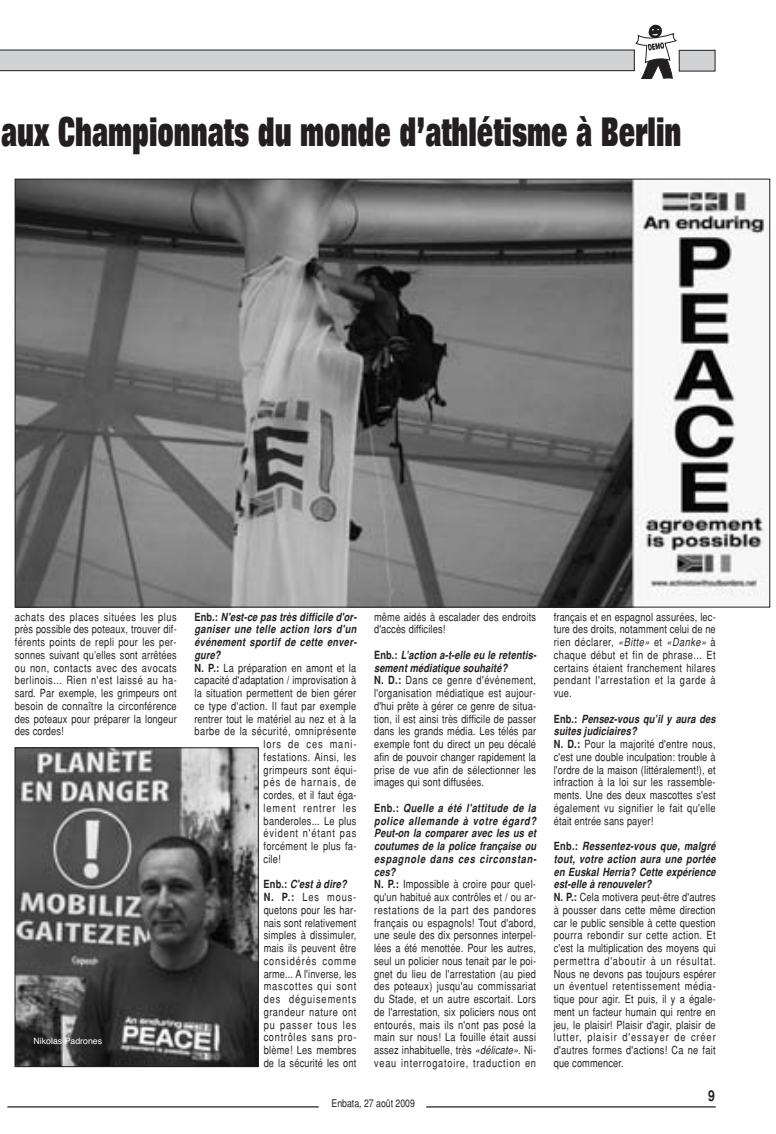
<style>
.page{position:relative;width:776px;height:1134px;background:#fff}
.page>*{position:absolute;margin:0;border:0;box-sizing:border-box;transform-origin:0 0}
.t1{font:800 40px "Folio";color:#231f20;scale:.6 1}
.t2{font:700 15px "Helvetica";color:#231f20;scale:.82 1}
.t3{font:11.25px/12.8px "Helvetica";letter-spacing:.025em;color:#231f20;scale:.82 1}
.t4{font:italic 700 11.25px "Helvetica";color:#231f20;scale:.82 1}
.t5{font:11.25px "Helvetica";letter-spacing:.055em;color:#231f20;scale:.82 1}
.t6{font:11.25px "Helvetica";letter-spacing:.1em;color:#231f20;scale:.82 1}
.t7{font:11.25px "Helvetica";letter-spacing:.05em;color:#231f20;scale:.82 1}
.t8{font:11.25px "Helvetica";letter-spacing:.085em;color:#231f20;scale:.82 1}
.t9{font:11.25px "Helvetica";letter-spacing:.095em;color:#231f20;scale:.82 1}
.t10{font:10.62px "Helvetica";color:#231f20;scale:.82 1}
.t11{font:8.75px "Helvetica";color:#fff}
.s1{font-style:normal}
.s2{font-weight:700}
.s3{font-weight:700;font-style:italic}
.s4{font-style:italic}
</style>
<div class="page">
<hr style="left:7px;top:1106px;width:312px;height:1px;background:#231f20">
<hr style="left:426px;top:1106px;width:290px;height:1px;background:#231f20">
<div style="left:680px;top:51px;width:35px;height:20px;background:#d1d2d4"></div>
<div style="left:679px;top:50px;width:36px;height:21px;border:1px solid #231f20"></div>
<img style="left:17px;top:749px;width:240px;height:316px">
<div style="left:15px;top:747px;width:244px;height:320px;border:1px solid #231f20"></div>
<img style="left:17px;top:181px;width:751px;height:424px">
<svg style="left:0;top:25px;width:677px;height:54px"></svg>
<h1 class="t1" style="left:1px;top:117px;width:1135px">aux Championnats du monde d’athlétisme à Berlin</h1>
<p class="t3" style="left:15px;top:611px;width:199px;text-align:justify">achats des places situées les plus près possible des poteaux, trouver dif&shy;férents points de repli pour les per&shy;sonnes suivant qu’elles sont arrêtées ou non, contacts avec des avocats berlinois... Rien n'est laissé au ha&shy;sard. Par exemple, les grimpeurs ont besoin de connaître la circonférence des poteaux pour préparer la longeur des cordes!</p>
<p class="t4" style="left:194px;top:612px;width:201px"><span class="s1">E n b . :</span> N'est-ce pas très difficile d'or-</p>
<p class="t4" style="left:194px;top:625px;width:201px">ganiser une telle action lors d'un</p>
<p class="t4" style="left:194px;top:638px;width:201px">événement sportif de cette enver-</p>
<p class="t4" style="left:194px;top:651px;width:36px">gure?</p>
<p class="t3" style="left:194px;top:662px;width:199px"><span class="s2">N. P.:</span> La préparation en amont et la</p>
<p class="t3" style="left:194px;top:675px;width:199px">capacité d'adaptation / improvisation à</p>
<p class="t3" style="left:194px;top:688px;width:199px">la situation permettent de bien gérer</p>
<p class="t3" style="left:194px;top:701px;width:199px">ce type d'action. Il faut par exemple</p>
<p class="t3" style="left:194px;top:713px;width:199px">rentrer tout le matériel au nez et à la</p>
<p class="t5" style="left:194px;top:727px;width:199px">barbe de la sécurité, omniprésente</p>
<p class="t6" style="left:264px;top:740px;width:115px">lors de ces mani-</p>
<p class="t7" style="left:264px;top:753px;width:115px">festations. Ainsi, les</p>
<p class="t3" style="left:264px;top:764px;width:115px">grimpeurs sont équi-</p>
<p class="t9" style="left:264px;top:778px;width:115px">pés de harnais, de</p>
<p class="t3" style="left:264px;top:790px;width:115px">cordes, et il faut éga-</p>
<p class="t6" style="left:264px;top:804px;width:115px">lement rentrer les</p>
<p class="t3" style="left:264px;top:815px;width:115px">banderoles... Le plus</p>
<p class="t8" style="left:264px;top:829px;width:115px">évident n'étant pas</p>
<p class="t3" style="left:264px;top:841px;width:115px">forcément le plus fa-</p>
<p class="t3" style="left:264px;top:854px;width:22px">cile!</p>
<p class="t3" style="left:264px;top:879px;width:115px"><span class="s2">E n b . :</span> <span class="s3">C'est à dire?<br></span><span class="s2">N. P.:</span> Les mous&shy;quetons pour les har&shy;nais sont relativement simples à dissimuler, mais ils peuvent être considérés comme arme... A l'inverse, les mascottes qui sont des déguisements grandeur nature ont pu passer tous les contrôles sans pro&shy;blème! Les membres de la sécurité les ont</p>
<p class="t11" style="left:34px;top:1038px;width:70px">Nikolas Padrones</p>
<p class="t3" style="left:374px;top:611px;width:199px">même aidés à escalader des endroits d'accès difficiles!</p>
<p class="t3" style="left:374px;top:650px;width:201px"><span class="s2">E n b . :</span> <span class="s3">L’action a-t-elle eu le retentis&shy;sement médiatiq ue souhaité?<br></span><span class="s2">N. D.:</span> Dans ce genre d'événement, l'organisation médiatique est aujour&shy;d'hui prête à gérer ce genre de situa&shy;tion, il est ainsi très difficile de passer dans les grands média. Les télés par exemple font du direct un peu décalé afin de pouvoir changer rapidement la prise de vue afin de sélectionner les images qui sont diffusées.</p>
<p class="t3" style="left:374px;top:803px;width:201px"><span class="s2">E n b . :</span> <span class="s3">Quelle a été l'attitude de la police allemande à votre égard?<br>Peut-on la comparer avec les us et coutumes de la police française ou espag nole dans ces circonstan&shy;ces?<br></span><span class="s2">N. P.:</span> Impossible à croire pour quel&shy;qu'un habitué aux contrôles et / ou ar&shy;restations de la part des pandores français ou espagnols! Tout d'abord, une seule des dix personnes interpel&shy;lées a été menottée. Pour les autres, seul un policier nous tenait par le poi&shy;gnet du lieu de l'arrestation (au pied des poteaux) jusqu'au commissariat du Stade, et un autre escortait. Lors de l'arrestation, six policiers nous ont entourés, mais ils n'ont pas posé la main sur nous! La fouille était aussi assez inhabituelle, très <span class="s4">«délicate»</span>. Ni&shy;veau interrogatoire, traduction en</p>
<p class="t10" style="left:332px;top:1099px;width:103px">Enbata, 27 août 2009</p>
<p class="t3" style="left:554px;top:611px;width:199px;text-align:justify">français et en espagnol assurées, lec&shy;ture des droits, notamment celui de ne rien déclarer, <span class="s4">«Bitte»</span> et <span class="s4">«Danke»</span> à chaque début et fin de phrase... Et certains étaient franchement hilares pendant l'arrestation et la garde à vue.</p>
<p class="t3" style="left:554px;top:713px;width:201px"><span class="s2">E n b . :</span> <span class="s3">Pensez-vous qu’il y aura des suites judiciaires?<br></span><span class="s2">N. D.:</span> Pour la majorité d'entre nous, c'est une double inculpation: trouble à l'ordre de la maison (littéralement!), et infraction à la loi sur les rassemble&shy;ments. Une des deux mascottes s'est également vu signifier le fait qu'elle était entrée sans payer!</p>
<p class="t3" style="left:554px;top:841px;width:201px"><span class="s2">E n b . :</span> <span class="s3">Ressentez-vous q ue, malg ré tout, votre action aura une portée en Euskal Herria? Cette expérience est-elle à renouveler?<br></span><span class="s2">N. P.:</span> Cela motivera peut-être d'autres à pousser dans cette même direction car le public sensible à cette question pourra rebondir sur cette action. Et c'est la multiplication des moyens qui permettra d'aboutir à un résultat.<br>Nous ne devons pas toujours espérer un éventuel retentissement média&shy;tique pour agir. Et puis, il y a égale&shy;ment un facteur humain qui rentre en jeu, le plaisir! Plaisir d'agir, plaisir de lutter, plaisir d'essayer de créer d'autres formes d'actions! Ca ne fait que commencer.</p>
<h2 class="t2" style="left:708px;top:1090px;width:10px">9</h2>
</div>
